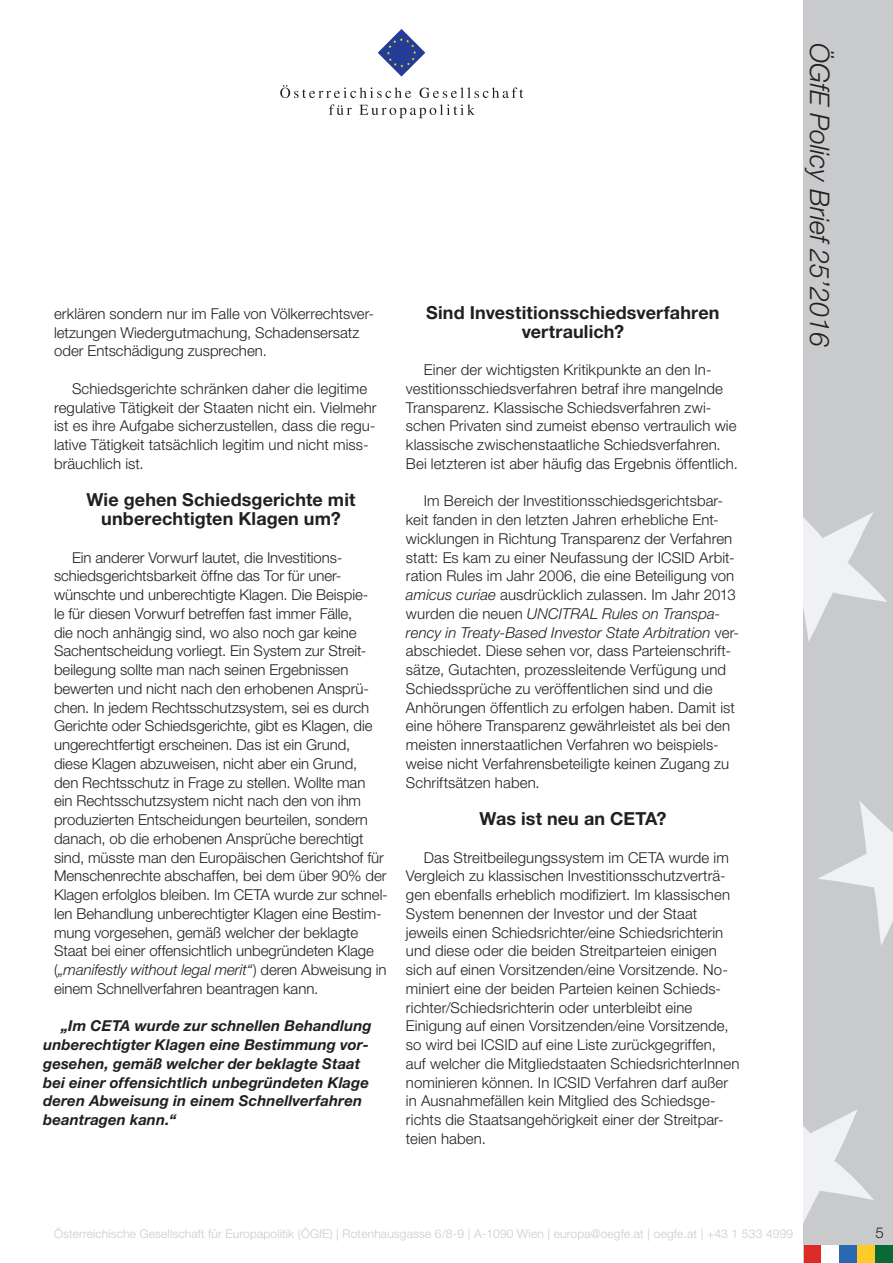
<style>
.page{position:relative;width:893px;height:1263px;background:#fff}
.page>*{position:absolute;margin:0;border:0;box-sizing:border-box;transform-origin:0 0}
.t1{font:italic 300 27px "Helvetica Neue LT Std";color:#231f20}
.Zwischenüberschrift{font:700 18px/18.8px "Helvetica Neue LT Std";letter-spacing:.005em;color:#231f20;text-align:center}
.Standard_Paragraph{font:300 15px/18.8px "Helvetica Neue LT Std";letter-spacing:.005em;color:#231f20}
.Standard_Paragraph-2{font:italic 700 15px/18.8px "Helvetica Neue LT Std";letter-spacing:.005em;color:#231f20}
.t2{font:300 12px "Helvetica Neue LT Std";letter-spacing:.015em;color:#c9cacc}
.s1{font-style:italic}
</style>
<div class="page">
<div style="left:804px;top:0;width:89px;height:1263px;background:#c9cacc"></div>
<svg style="left:804px;top:512px;width:83px;height:130px"></svg>
<svg style="left:818px;top:801px;width:75px;height:144px"></svg>
<svg style="left:804px;top:1110px;width:70px;height:111px"></svg>
<svg style="left:378px;top:29px;width:47px;height:48px"></svg>
<svg style="left:280px;top:85px;width:131px;height:13px"></svg>
<svg style="left:420px;top:87px;width:103px;height:11px"></svg>
<svg style="left:329px;top:104px;width:23px;height:11px"></svg>
<svg style="left:359px;top:104px;width:116px;height:14px"></svg>
<div style="left:857px;top:1245px;width:18px;height:18px;background:#fecb26"></div>
<div style="left:839px;top:1245px;width:18px;height:18px;background:#2b68b3"></div>
<div style="left:804px;top:1245px;width:17px;height:18px;background:#de2b26"></div>
<div style="left:875px;top:1245px;width:18px;height:18px;background:#0b6936"></div>
<div style="left:821px;top:1245px;width:18px;height:18px;background:#fff"></div>
<p class="Standard_Paragraph" style="left:54px;top:304px;width:322px">erklären sondern nur im Falle von Völkerrechtsver&shy;letzungen Wiedergutmachung, Schadensersatz oder Entschädigung zusprechen.</p>
<p class="Standard_Paragraph" style="left:54px;top:379px;width:324px;text-indent:18px">Schiedsgerichte schränken daher die legitime regulative Tätigkeit der Staaten nicht ein. Vielmehr ist es ihre Aufgabe sicherzustellen, dass die regu&shy;lative Tätigkeit tatsächlich legitim und nicht miss&shy;bräuchlich ist.</p>
<p class="Zwischenüberschrift" style="left:87px;top:490px;width:270px">Wie gehen Schiedsgerichte mit unberechtigten Klagen um?</p>
<p class="Standard_Paragraph" style="left:54px;top:547px;width:335px;text-indent:18px">Ein anderer Vorwurf lautet, die Investitions&shy;schiedsgerichtsbarkeit öffne das Tor für uner&shy;wünschte und unberechtigte Klagen. Die Beispie-<br>le für diesen Vorwurf betreffen fast immer Fälle,<br>die noch anhängig sind, wo also noch gar keine Sachentscheidung vorliegt. Ein System zur Streit&shy;beilegung sollte man nach seinen Ergebnissen bewerten und nicht nach den erhobenen Ansprü&shy;chen. In jedem Rechtsschutzsystem, sei es durch Gerichte oder Schiedsgerichte, gibt es Klagen, die ungerechtfertigt erscheinen. Das ist ein Grund, diese Klagen abzuweisen, nicht aber ein Grund,<br>den Rechtsschutz in Frage zu stellen. Wollte man<br>ein Rechtsschutzsystem nicht nach den von ihm produzierten Entscheidungen beurteilen, sondern danach, ob die erhobenen Ansprüche berechtigt sind, müsste man den Europäischen Gerichtshof für Menschenrechte abschaffen, bei dem über 90% der Klagen erfolglos bleiben. Im CETA wurde zur schnel&shy;len Behandlung unberechtigter Klagen eine Bestim&shy;mung vorgesehen, gemäß welcher der beklagte Staat bei einer offensichtlich unbegründeten Klage (<span class="s1">„manifestly without legal merit“</span>) deren Abweisung in einem Schnellverfahren beantragen kann.</p>
<p class="Standard_Paragraph-2" style="left:43px;top:1016px;width:330px;text-indent:18px">„Im CETA wurde zur schnellen Behandlung unberechtigter Klagen eine Bestimmung vor&shy;gesehen, gemäß welcher der beklagte Staat bei einer offensichtlich unbegründeten Klage deren Abweisung in einem Schnellverfahren beantragen kann.“</p>
<p class="Zwischenüberschrift" style="left:426px;top:303px;width:295px">Sind Investitionsschiedsverfahren vertraulich?</p>
<p class="Standard_Paragraph" style="left:406px;top:360px;width:333px;text-indent:18px">Einer der wichtigsten Kritikpunkte an den In&shy;vestitionsschiedsverfahren betraf ihre mangelnde Transparenz. Klassische Schiedsverfahren zwi&shy;schen Privaten sind zumeist ebenso vertraulich wie klassische zwischenstaatliche Schiedsverfahren.<br>Bei letzteren ist aber häufig das Ergebnis öffentlich.</p>
<p class="Standard_Paragraph" style="left:406px;top:491px;width:335px;text-indent:18px">Im Bereich der Investitionsschiedsgerichtsbar&shy;keit fanden in den letzten Jahren erhebliche Ent&shy;wicklungen in Richtung Transparenz der Verfahren statt: Es kam zu einer Neufassung der ICSID Arbit&shy;ration Rules im Jahr 2006, die eine Beteiligung von <span class="s1">amicus curiae</span> ausdrücklich zulassen. Im Jahr 2013 wurden die neuen <span class="s1">UNCITRAL Rules on Transpa&shy;rency in Treaty-Based Investor State Arbitration</span> ver&shy;abschiedet. Diese sehen vor, dass Parteienschrift&shy;sätze, Gutachten, prozessleitende Verfügung und Schiedssprüche zu veröffentlichen sind und die Anhörungen öffentlich zu erfolgen haben. Damit ist eine höhere Transparenz gewährleistet als bei den meisten innerstaatlichen Verfahren wo beispiels&shy;weise nicht Verfahrensbeteiligte keinen Zugang zu Schriftsätzen haben.</p>
<p class="Zwischenüberschrift" style="left:479px;top:809px;width:188px">Was ist neu an CETA?</p>
<p class="Standard_Paragraph" style="left:406px;top:847px;width:335px;text-indent:18px">Das Streitbeilegungssystem im CETA wurde im Vergleich zu klassischen Investitionsschutzverträ&shy;gen ebenfalls erheblich modifiziert. Im klassischen System benennen der Investor und der Staat jeweils einen Schiedsrichter/eine Schiedsrichterin und diese oder die beiden Streitparteien einigen sich auf einen Vorsitzenden/eine Vorsitzende. No&shy;miniert eine der beiden Parteien keinen Schieds&shy;richter/Schiedsrichterin oder unterbleibt eine Einigung auf einen Vorsitzenden/eine Vorsitzende, so wird bei ICSID auf eine Liste zurückgegriffen, auf welcher die Mitgliedstaaten SchiedsrichterInnen nominieren können. In ICSID Verfahren darf außer in Ausnahmefällen kein Mitglied des Schiedsge&shy;richts die Staatsangehörigkeit einer der Streitpar&shy;teien haben.</p>
<h1 class="t1" style="left:836px;top:43px;width:305px;rotate:90deg">ÖGfE Policy Brief 25’2016</h1>
<p class="t2" style="left:54px;top:1226px;width:741px">Österreichische Gesellschaft für Europapolitik (ÖGfE) | Rotenhausgasse 6/8-9 | A-1090 Wien | europa@oegfe.at | oegfe.at | +43 1 533 4999</p>
<p class="Standard_Paragraph" style="left:875px;top:1222px;width:10px">5</p>
</div>
